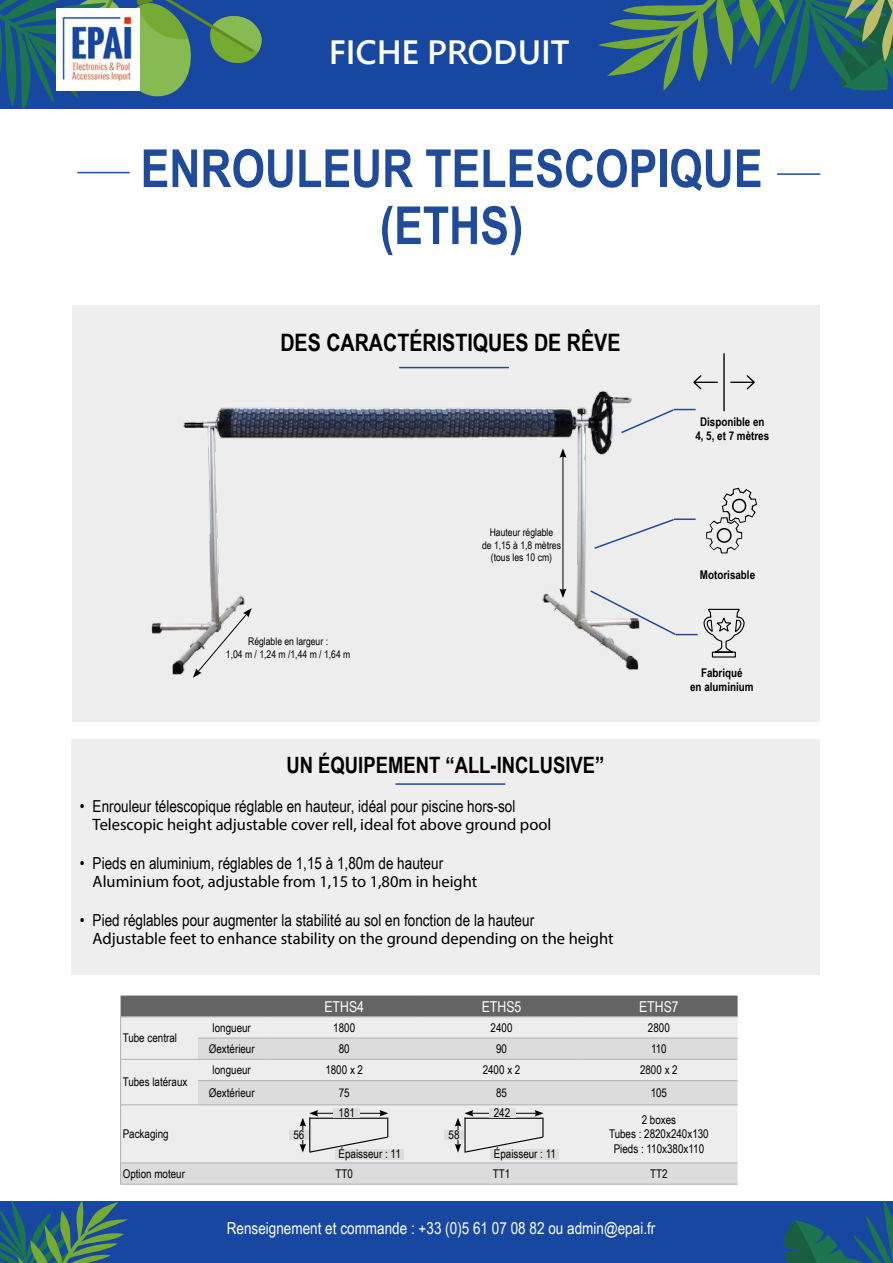
<style>
.page{position:relative;width:893px;height:1263px;background:#fff}
.page>*{position:absolute;margin:0;border:0;box-sizing:border-box;transform-origin:0 0}
.t1{font:700 52.5px/57px "Arial Narrow";color:#1f4b9a;text-align:center}
.t2{font:700 31.5px "Microsoft Jheng Hei";color:#fff}
.t3{font:700 24px "Arial Narrow";color:#000}
.t4{font:700 22.5px "Arial Narrow";color:#000}
.t5{font:16.5px "Arial Narrow";color:#000}
.t6{font:16.5px "Myriad Pro";color:#000}
.t7{font:16.5px "Arial Narrow";color:#fff}
.t8{font:15px "Arial Narrow";color:#fff}
.t9{font:12px/14.4px "Arial Narrow";color:#000;text-align:center}
.t10{font:700 12px/14.4px "Arial Narrow";color:#000;text-align:center}
.t11{font:10.5px/12.6px "Arial Narrow";color:#000;text-align:center}
</style>
<div class="page">
<div style="left:0;top:0;width:893px;height:108px;background:#1847a1"></div>
<div style="left:0;top:1200px;width:893px;height:63px;background:#1847a1"></div>
<svg style="left:0;top:1200px;width:128px;height:63px"></svg>
<svg style="left:782px;top:1200px;width:111px;height:63px"></svg>
<svg style="left:0;top:0;width:265px;height:109px"></svg>
<svg style="left:598px;top:0;width:295px;height:91px"></svg>
<img style="left:57px;top:8px;width:82px;height:83px">
<div style="left:72px;top:304px;width:747px;height:417px;background:#eee"></div>
<svg style="left:121px;top:1105px;width:617px;height:79px;background:#e6e6e6"></svg>
<svg style="left:120px;top:995px;width:618px;height:109px;background:#cbcbcb"></svg>
<hr style="left:120px;top:1105px;width:1px;height:58px;background:#aeafbb">
<svg style="left:120px;top:1164px;width:1px;height:20px"></svg>
<hr style="left:120px;top:1016px;width:78px;height:1px;background:#aeafbb">
<hr style="left:198px;top:1016px;width:68px;height:1px;background:#aeafbb">
<hr style="left:266px;top:1016px;width:157px;height:1px;background:#aeafbb">
<hr style="left:423px;top:1016px;width:157px;height:1px;background:#aeafbb">
<hr style="left:580px;top:1016px;width:158px;height:1px;background:#aeafbb">
<hr style="left:120px;top:1059px;width:78px;height:1px;background:#aeafbb">
<hr style="left:198px;top:1038px;width:68px;height:1px;background:#aeafbb">
<hr style="left:266px;top:1038px;width:157px;height:1px;background:#aeafbb">
<hr style="left:423px;top:1038px;width:157px;height:1px;background:#aeafbb">
<hr style="left:580px;top:1038px;width:158px;height:1px;background:#aeafbb">
<hr style="left:198px;top:1059px;width:68px;height:1px;background:#aeafbb">
<hr style="left:266px;top:1059px;width:157px;height:1px;background:#aeafbb">
<hr style="left:423px;top:1059px;width:157px;height:1px;background:#aeafbb">
<hr style="left:580px;top:1059px;width:158px;height:1px;background:#aeafbb">
<hr style="left:120px;top:1104px;width:78px;height:1px;background:#aeafbb">
<hr style="left:198px;top:1104px;width:68px;height:1px;background:#aeafbb">
<hr style="left:198px;top:1080px;width:68px;height:1px;background:#aeafbb">
<hr style="left:266px;top:1080px;width:157px;height:1px;background:#aeafbb">
<hr style="left:423px;top:1080px;width:157px;height:1px;background:#aeafbb">
<hr style="left:580px;top:1080px;width:158px;height:1px;background:#aeafbb">
<hr style="left:266px;top:1104px;width:157px;height:1px;background:#aeafbb">
<hr style="left:423px;top:1104px;width:157px;height:1px;background:#aeafbb">
<hr style="left:580px;top:1104px;width:158px;height:1px;background:#aeafbb">
<hr style="left:120px;top:1163px;width:78px;height:1px;background:#aeafbb">
<hr style="left:198px;top:1163px;width:68px;height:1px;background:#aeafbb">
<hr style="left:266px;top:1163px;width:157px;height:1px;background:#aeafbb">
<hr style="left:423px;top:1163px;width:157px;height:1px;background:#aeafbb">
<hr style="left:580px;top:1163px;width:158px;height:1px;background:#aeafbb">
<hr style="left:120px;top:1184px;width:78px;height:1px;background:#aeafbb">
<hr style="left:198px;top:1184px;width:68px;height:1px;background:#aeafbb">
<hr style="left:266px;top:1184px;width:157px;height:1px;background:#aeafbb">
<hr style="left:423px;top:1184px;width:157px;height:1px;background:#aeafbb">
<hr style="left:580px;top:1184px;width:158px;height:1px;background:#aeafbb">
<img style="left:151px;top:391px;width:488px;height:284px">
<hr style="left:563px;top:455px;width:1px;height:136px;background:#000">
<svg style="left:559px;top:448px;width:7px;height:10px"></svg>
<svg style="left:559px;top:588px;width:7px;height:10px"></svg>
<svg style="left:193px;top:608px;width:59px;height:70px"></svg>
<div style="left:334px;top:1108px;width:26px;height:10px;background:#dddddc"></div>
<svg style="left:300px;top:1110px;width:89px;height:43px;background:#d2d2d2"></svg>
<div style="left:289px;top:1130px;width:20px;height:10px;background:#dddddc"></div>
<div style="left:335px;top:1149px;width:69px;height:11px;background:#dddddc"></div>
<div style="left:489px;top:1108px;width:26px;height:10px;background:#dddddc"></div>
<svg style="left:455px;top:1110px;width:89px;height:43px;background:#d2d2d2"></svg>
<div style="left:444px;top:1130px;width:20px;height:10px;background:#dddddc"></div>
<div style="left:490px;top:1149px;width:69px;height:11px;background:#dddddc"></div>
<hr style="left:723px;top:353px;width:2px;height:58px;background:#000">
<svg style="left:693px;top:375px;width:25px;height:14px"></svg>
<svg style="left:730px;top:375px;width:25px;height:14px"></svg>
<svg style="left:706px;top:488px;width:51px;height:65px"></svg>
<svg style="left:619px;top:408px;width:77px;height:26px"></svg>
<hr style="left:399px;top:367px;width:110px;height:1px;background:#1f4b9a">
<hr style="left:77px;top:172px;width:53px;height:1px;background:#1f4b9a">
<hr style="left:777px;top:173px;width:43px;height:2px;background:#1f4b9a">
<div style="left:71px;top:740px;width:748px;height:235px;background:#eee"></div>
<hr style="left:395px;top:783px;width:110px;height:2px;background:#1f4b9a">
<svg style="left:593px;top:518px;width:81px;height:32px"></svg>
<hr style="left:674px;top:518px;width:22px;height:2px;background:#1f4b9a">
<svg style="left:589px;top:589px;width:156px;height:69px"></svg>
<h2 class="t2" style="left:329px;top:33px;width:242px">FICHE PRODUIT</h2>
<h1 class="t1" style="left:141px;top:137px;width:623px">ENROULEUR TELESCOPIQUE (ETHS)</h1>
<h3 class="t3" style="left:280px;top:324px;width:342px">DES CARACTÉRISTIQUES DE RÊVE</h3>
<p class="t10" style="left:695px;top:414px;width:75px">Disponible en<br>4, 5, et 7 mètres</p>
<p class="t11" style="left:226px;top:634px;width:126px">Réglable en largeur :<br>1,04 m / 1,24 m /1,44 m / 1,64 m</p>
<p class="t11" style="left:482px;top:525px;width:80px">Hauteur réglable<br>de 1,15 à 1,8 mètres (tous les 10 cm)</p>
<p class="t10" style="left:700px;top:566px;width:57px">Motorisable</p>
<p class="t10" style="left:690px;top:665px;width:65px">Fabriqué<br>en aluminium</p>
<h3 class="t4" style="left:287px;top:748px;width:319px">UN ÉQUIPEMENT “ALL-INCLUSIVE”</h3>
<h3 class="t5" style="left:80px;top:794px;width:437px">• Enrouleur télescopique réglable en hauteur, idéal pour piscine hors-sol</h3>
<h3 class="t6" style="left:93px;top:814px;width:460px">Telescopic height adjustable cover rell, ideal fot above ground pool</h3>
<h3 class="t5" style="left:80px;top:851px;width:365px">• Pieds en aluminium, réglables de 1,15 à 1,80m de hauteur</h3>
<h3 class="t6" style="left:93px;top:871px;width:386px">Aluminium foot, adjustable from 1,15 to 1,80m in height</h3>
<h3 class="t5" style="left:80px;top:908px;width:456px">• Pied réglables pour augmenter la stabilité au sol en fonction de la hauteur</h3>
<h3 class="t6" style="left:93px;top:928px;width:523px">Adjustable feet to enhance stability on the ground depending on the height</h3>
<p class="t9" style="left:123px;top:1030px;width:56px">Tube central</p>
<p class="t9" style="left:123px;top:1074px;width:66px">Tubes latéraux</p>
<p class="t8" style="left:324px;top:995px;width:41px">ETHS4</p>
<p class="t8" style="left:482px;top:995px;width:41px">ETHS5</p>
<p class="t8" style="left:639px;top:995px;width:41px">ETHS7</p>
<p class="t9" style="left:213px;top:1020px;width:40px">longueur</p>
<p class="t9" style="left:333px;top:1020px;width:23px">1800</p>
<p class="t9" style="left:491px;top:1020px;width:23px">2400</p>
<p class="t9" style="left:648px;top:1020px;width:23px">2800</p>
<p class="t9" style="left:209px;top:1041px;width:47px">Øextérieur</p>
<p class="t9" style="left:339px;top:1041px;width:12px">80</p>
<p class="t9" style="left:496px;top:1041px;width:12px">90</p>
<p class="t9" style="left:651px;top:1041px;width:17px">110</p>
<p class="t9" style="left:213px;top:1062px;width:40px">longueur</p>
<p class="t9" style="left:325px;top:1062px;width:39px">1800 x 2</p>
<p class="t9" style="left:483px;top:1062px;width:39px">2400 x 2</p>
<p class="t9" style="left:640px;top:1062px;width:39px">2800 x 2</p>
<p class="t9" style="left:209px;top:1085px;width:47px">Øextérieur</p>
<p class="t9" style="left:339px;top:1085px;width:12px">75</p>
<p class="t9" style="left:496px;top:1085px;width:12px">85</p>
<p class="t9" style="left:651px;top:1085px;width:18px">105</p>
<p class="t9" style="left:123px;top:1126px;width:47px">Packaging</p>
<p class="t9" style="left:293px;top:1127px;width:12px">56</p>
<p class="t9" style="left:339px;top:1105px;width:18px">181</p>
<p class="t9" style="left:339px;top:1146px;width:64px">Épaisseur : 11</p>
<p class="t9" style="left:449px;top:1127px;width:12px">58</p>
<p class="t9" style="left:494px;top:1105px;width:18px">242</p>
<p class="t9" style="left:494px;top:1146px;width:64px">Épaisseur : 11</p>
<p class="t9" style="left:609px;top:1112px;width:101px">2 boxes<br>Tubes : 2820x240x130<br>Pieds : 110x380x110</p>
<p class="t9" style="left:123px;top:1166px;width:64px">Option moteur</p>
<p class="t9" style="left:335px;top:1166px;width:19px">TT0</p>
<p class="t9" style="left:493px;top:1166px;width:19px">TT1</p>
<p class="t9" style="left:650px;top:1166px;width:19px">TT2</p>
<h3 class="t7" style="left:227px;top:1216px;width:430px">Renseignement et commande : +33 (0)5 61 07 08 82 ou admin@epai.fr</h3>
</div>
